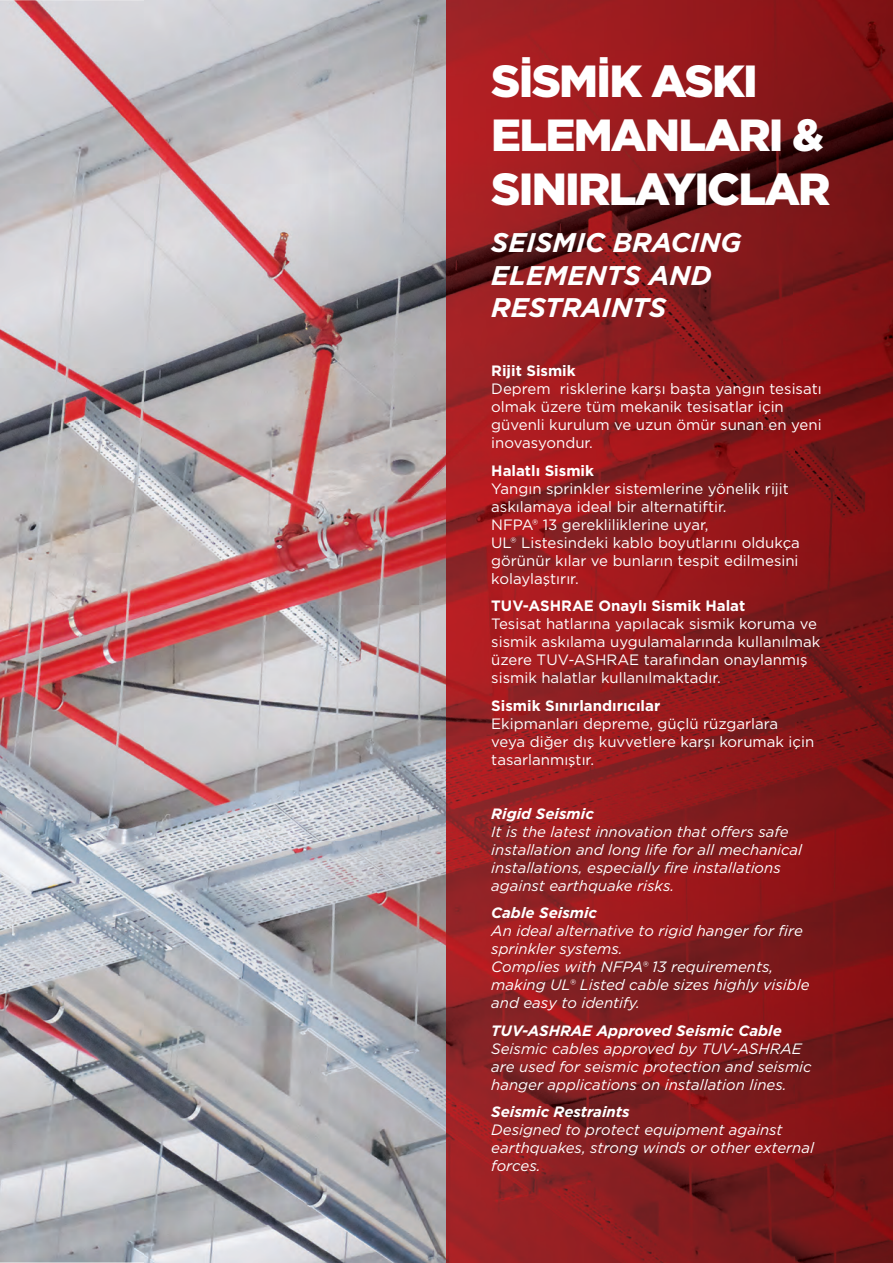
<style>
.page{position:relative;width:893px;height:1263px;background:#fff}
.page>*{position:absolute;margin:0;border:0;box-sizing:border-box;transform-origin:0 0}
.t1{font:900 45px/54px "Gotham";letter-spacing:-.04em;color:#fff}
.t2{font:italic 700 27px/32.4px "Gotham";color:#fff}
.t3{font:15px/18px "Gotham";color:#fff}
.t4{font:italic 15px/18px "Gotham";color:#fff}
.t5{font:700 15px "Gotham";color:#fff}
.t6{font:italic 700 15px "Gotham";color:#fff}
</style>
<div class="page">
<img style="left:0;top:0;width:145px;height:1263px">
<img style="left:145px;top:0;width:748px;height:1263px">
<h1 class="t1" style="left:491px;top:58px;width:341px">SİSMİK ASKI<br>ELEMANLARI &amp;<br>SINIRLAYICLAR</h1>
<h2 class="t2" style="left:491px;top:229px;width:252px">SEISMIC BRACING<br>ELEMENTS AND<br>RESTRAINTS</h2>
<p class="t5" style="left:491px;top:362px;width:86px">Rijit Sismik</p>
<p class="t3" style="left:491px;top:381px;width:332px">Deprem risklerine karşı başta yangın tesisatı olmak üzere tüm mekanik tesisatlar için güvenli kurulum ve uzun ömür sunan en yeni inovasyondur.</p>
<p class="t5" style="left:491px;top:462px;width:104px">Halatlı Sismik</p>
<p class="t3" style="left:491px;top:481px;width:310px">Yangın sprinkler sistemlerine yönelik rijit askılamaya ideal bir alternatiftir.<br>NFPA® 13 gerekliliklerine uyar,<br>UL® Listesindeki kablo boyutlarını oldukça görünür kılar ve bunların tespit edilmesini kolaylaştırır.</p>
<p class="t5" style="left:491px;top:597px;width:255px">TUV-ASHRAE Onaylı Sismik Halat</p>
<p class="t3" style="left:491px;top:616px;width:331px">Tesisat hatlarına yapılacak sismik koruma ve sismik askılama uygulamalarında kullanılmak üzere TUV-ASHRAE tarafından onaylanmış sismik halatlar kullanılmaktadır.</p>
<p class="t5" style="left:491px;top:697px;width:171px">Sismik Sınırlandırıcılar</p>
<p class="t3" style="left:491px;top:716px;width:324px">Ekipmanları depreme, güçlü rüzgarlara veya diğer dış kuvvetlere karşı korumak için tasarlanmıştır.</p>
<p class="t6" style="left:491px;top:808px;width:104px">Rigid Seismic</p>
<p class="t4" style="left:491px;top:824px;width:312px">It is the latest innovation that offers safe installation and long life for all mechanical installations, especially fire installations against earthquake risks.</p>
<p class="t6" style="left:491px;top:908px;width:107px">Cable Seismic</p>
<p class="t4" style="left:491px;top:923px;width:320px">An ideal alternative to rigid hanger for fire sprinkler systems.<br>Complies with NFPA® 13 requirements, making UL® Listed cable sizes highly visible and easy to identify.</p>
<p class="t6" style="left:491px;top:1025px;width:292px">TUV-ASHRAE Approved Seismic Cable</p>
<p class="t4" style="left:491px;top:1041px;width:322px">Seismic cables approved by TUV-ASHRAE are used for seismic protection and seismic hanger applications on installation lines.</p>
<p class="t6" style="left:491px;top:1107px;width:140px">Seismic Restraints</p>
<p class="t4" style="left:491px;top:1122px;width:324px">Designed to protect equipment against earthquakes, strong winds or other external forces.</p>
</div>
